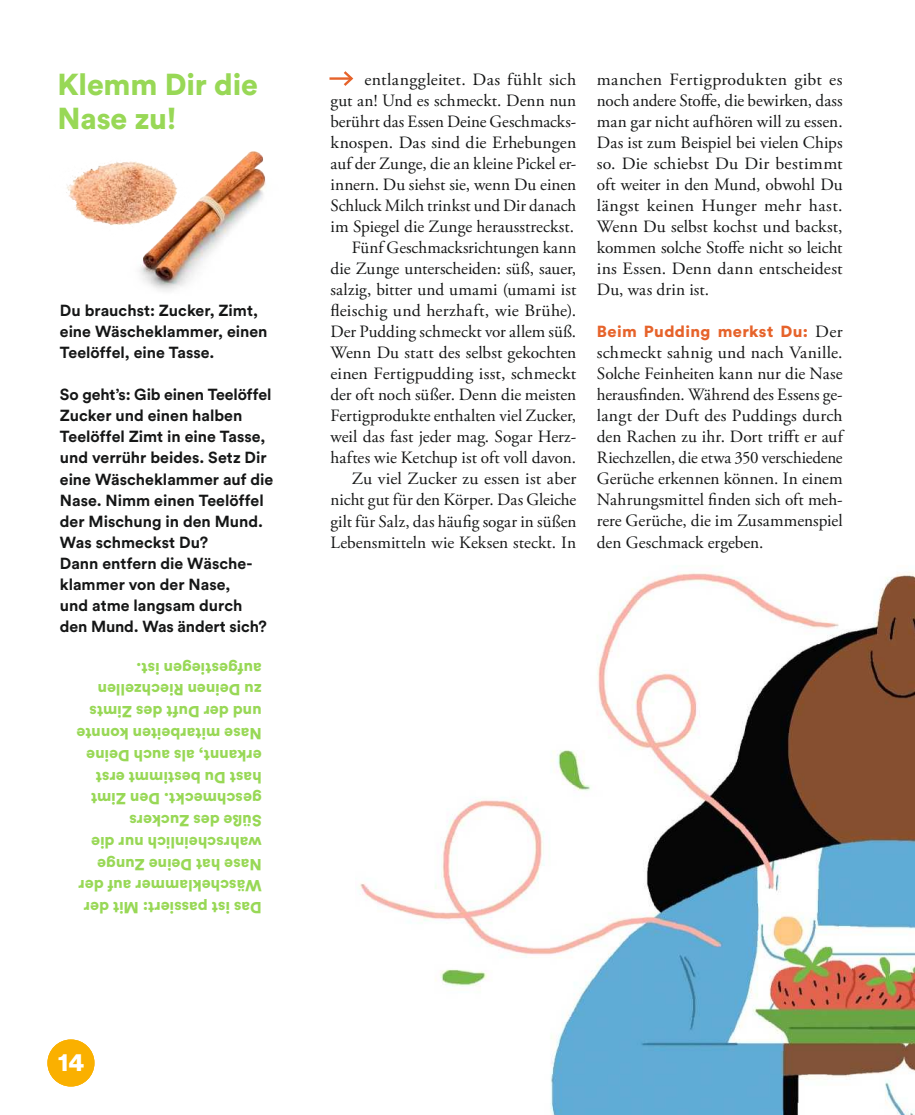
<style>
.page{position:relative;width:915px;height:1115px;background:#fff}
.page>*{position:absolute;margin:0;border:0;box-sizing:border-box;transform-origin:0 0}
.t1{font:900 30px/33px "Circular Std";letter-spacing:-.005em;color:#98d856}
.t2{font:900 25.8px "Circular Std";color:#fff}
.t3{font:17.25px/21px "Zeit Garamond Pro";color:#151616;text-align:justify}
.t4{font:700 15.9px/21px "Circular Std";color:#151616}
.t5{font:900 15.9px/21.8px "Circular Std";color:#98d856}
.t6{font:900 15.9px "Circular Std";letter-spacing:.02em;color:#e6632b}
.s1{font-family:"Zeit Garamond Pro";font-weight:400;font-size:17.25px;color:#151616}
</style>
<div class="page">
<img style="left:359px;top:566px;width:556px;height:548px">
<div style="left:47px;top:1039px;width:47px;height:47px;background:#fab000;border-radius:50%"></div>
<hr style="left:329px;top:77px;width:22px;height:3px;background:#e6632b">
<svg style="left:341px;top:71px;width:13px;height:15px"></svg>
<img style="left:66px;top:151px;width:200px;height:140px">
<h1 class="t1" style="left:57px;top:68px;width:202px">Klemm Dir die<br>Nase zu!</h1>
<p class="t4" style="left:60px;top:300px;width:209px">Du brauchst: Zucker, Zimt, eine Wäscheklammer, einen<br>Teelöffel, eine Tasse.</p>
<p class="t4" style="left:60px;top:384px;width:215px">So geht’s: Gib einen Teelöffel<br>Zucker und einen halben<br>Teelöffel Zimt in eine Tasse, und verrühr beides. Setz Dir eine Wäscheklammer auf die<br>Nase. Nimm einen Teelöffel der Mischung in den Mund.<br>Was schmeckst Du?<br>Dann entfern die Wäsche&shy;klammer von der Nase,<br>und atme langsam durch den Mund. Was ändert sich?</p>
<p class="t5" style="left:261px;top:918px;width:187px;rotate:-180deg">Das ist passiert: Mit der<br>Wäscheklammer auf der<br>Nase hat Deine Zunge wahrscheinlich nur die<br>Süße des Zuckers geschmeckt. Den Zimt hast Du bestimmt erst erkannt, als auch Deine<br>Nase mitarbeiten konnte und der Duft des Zimts zu Deinen Riechzellen aufgestiegen ist.</p>
<h2 class="t2" style="left:58px;top:1044px;width:28px">14</h2>
<p class="t3" style="left:330px;top:70px;width:247px;text-align:right">entlanggleitet. Das fühlt sich<br>gut an! Und es schmeckt. Denn nun berührt das Essen Deine Geschmacks&shy;knospen. Das sind die Erhebungen auf der Zunge, die an kleine Pickel er&shy;innern. Du siehst sie, wenn Du einen Schluck Milch trinkst und Dir danach im Spiegel die Zunge herausstreckst.<br>Fünf Geschmacksrichtungen kann die Zunge unterscheiden: süß, sauer, salzig, bitter und umami (umami ist fleischig und herzhaft, wie Brühe).<br>Der Pudding schmeckt vor allem süß.<br>Wenn Du statt des selbst gekochten einen Fertigpudding isst, schmeckt der oft noch süßer. Denn die meisten Fertigprodukte enthalten viel Zucker, weil das fast jeder mag. Sogar Herz&shy;haftes wie Ketchup ist oft voll davon.<br>Zu viel Zucker zu essen ist aber nicht gut für den Körper. Das Gleiche gilt für Salz, das häufig sogar in süßen Lebensmitteln wie Keksen steckt. In</p>
<p class="t3" style="left:596px;top:70px;width:247px">manchen Fertigprodukten gibt es noch andere Stoffe, die bewirken, dass man gar nicht aufhören will zu essen.<br>Das ist zum Beispiel bei vielen Chips so. Die schiebst Du Dir bestimmt oft weiter in den Mund, obwohl Du längst keinen Hunger mehr hast.<br>Wenn Du selbst kochst und backst, kommen solche Stoffe nicht so leicht ins Essen. Denn dann entscheidest Du, was drin ist.</p>
<p class="t6" style="left:596px;top:321px;width:247px">Beim Pudding merkst Du: <span class="s1">Der</span></p>
<p class="t3" style="left:596px;top:343px;width:247px">schmeckt sahnig und nach Vanille.<br>Solche Feinheiten kann nur die Nase herausfinden. Während des Essens ge&shy;langt der Duft des Puddings durch den Rachen zu ihr. Dort trifft er auf Riechzellen, die etwa 350 verschiedene Gerüche erkennen können. In einem Nahrungsmittel finden sich oft meh&shy;rere Gerüche, die im Zusammenspiel den Geschmack ergeben.</p>
</div>
